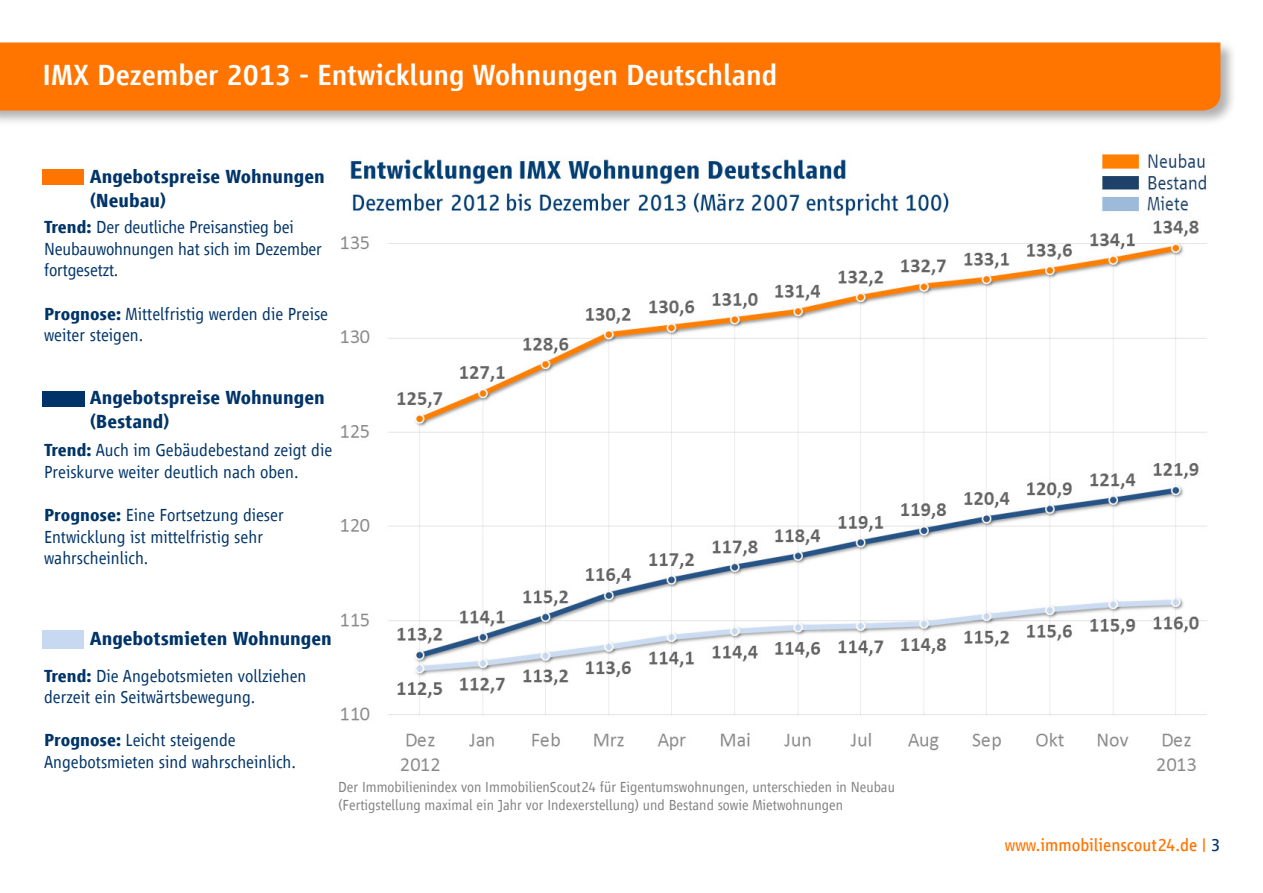
<style>
.page{position:relative;width:1263px;height:893px;background:#fff}
.page>*{position:absolute;margin:0;border:0;box-sizing:border-box;transform-origin:0 0}
.TitlePage{font:500 30px "Scout Vialog";color:#fff}
.t1{font:700 19.5px/23.4px "Scout Vialog";color:#003468}
.t2{font:300 18px/21.6px "Scout Vialog";color:#003468}
.t3{font:18px "Scout Vialog";color:#ff7500}
.t4{font:300 15px/18px "Scout Vialog";color:#828282}
.s1{font-weight:700}
.s2{color:#003468}
</style>
<div class="page">
<div style="left:0;top:40px;width:1236px;height:87px;background:#231f20;opacity:.35"></div>
<div style="left:0;top:43px;width:1220px;height:68px;background:#ff7500"></div>
<svg style="left:43px;top:169px;width:41px;height:16px"></svg>
<svg style="left:43px;top:630px;width:41px;height:18px"></svg>
<svg style="left:43px;top:391px;width:42px;height:15px"></svg>
<img style="left:341px;top:153px;width:866px;height:618px">
<p class="TitlePage" style="left:43px;top:59px;width:736px">IMX Dezember 2013 - Entwicklung Wohnungen Deutschland</p>
<p class="t1" style="left:90px;top:165px;width:237px">Angebotspreise Wohnungen (Neubau)</p>
<p class="t2" style="left:44px;top:216px;width:279px"><span class="s1">Trend:</span> Der deutliche Preisanstieg bei<br>Neubauwohnungen hat sich im Dezember fortgesetzt.</p>
<p class="t2" style="left:44px;top:303px;width:286px"><span class="s1">Prognose:</span> Mittelfristig werden die Preise weiter steigen.</p>
<p class="t1" style="left:90px;top:386px;width:237px">Angebotspreise Wohnungen (Bestand)</p>
<p class="t2" style="left:44px;top:440px;width:290px"><span class="s1">Trend:</span> Auch im Gebäudebestand zeigt die<br>Preiskurve weiter deutlich nach oben.</p>
<p class="t2" style="left:44px;top:504px;width:241px"><span class="s1">Prognose:</span> Eine Fortsetzung dieser<br>Entwicklung ist mittelfristig sehr wahrscheinlich.</p>
<p class="t1" style="left:90px;top:626px;width:244px">Angebotsmieten Wohnungen</p>
<p class="t2" style="left:44px;top:665px;width:264px"><span class="s1">Trend:</span> Die Angebotsmieten vollziehen derzeit ein Seitwärtsbewegung.</p>
<p class="t2" style="left:44px;top:730px;width:253px"><span class="s1">Prognose:</span> Leicht steigende<br>Angebotsmieten sind wahrscheinlich.</p>
<p class="t4" style="left:338px;top:778px;width:558px">Der Immobilienindex von ImmobilienScout24 für Eigentumswohnungen, unterschieden in Neubau (Fertigstellung maximal ein Jahr vor Indexerstellung) und Bestand sowie Mietwohnungen</p>
<p class="t3" style="left:1005px;top:835px;width:217px">www.immobilienscout24.de | <span class="s2">3</span></p>
</div>
